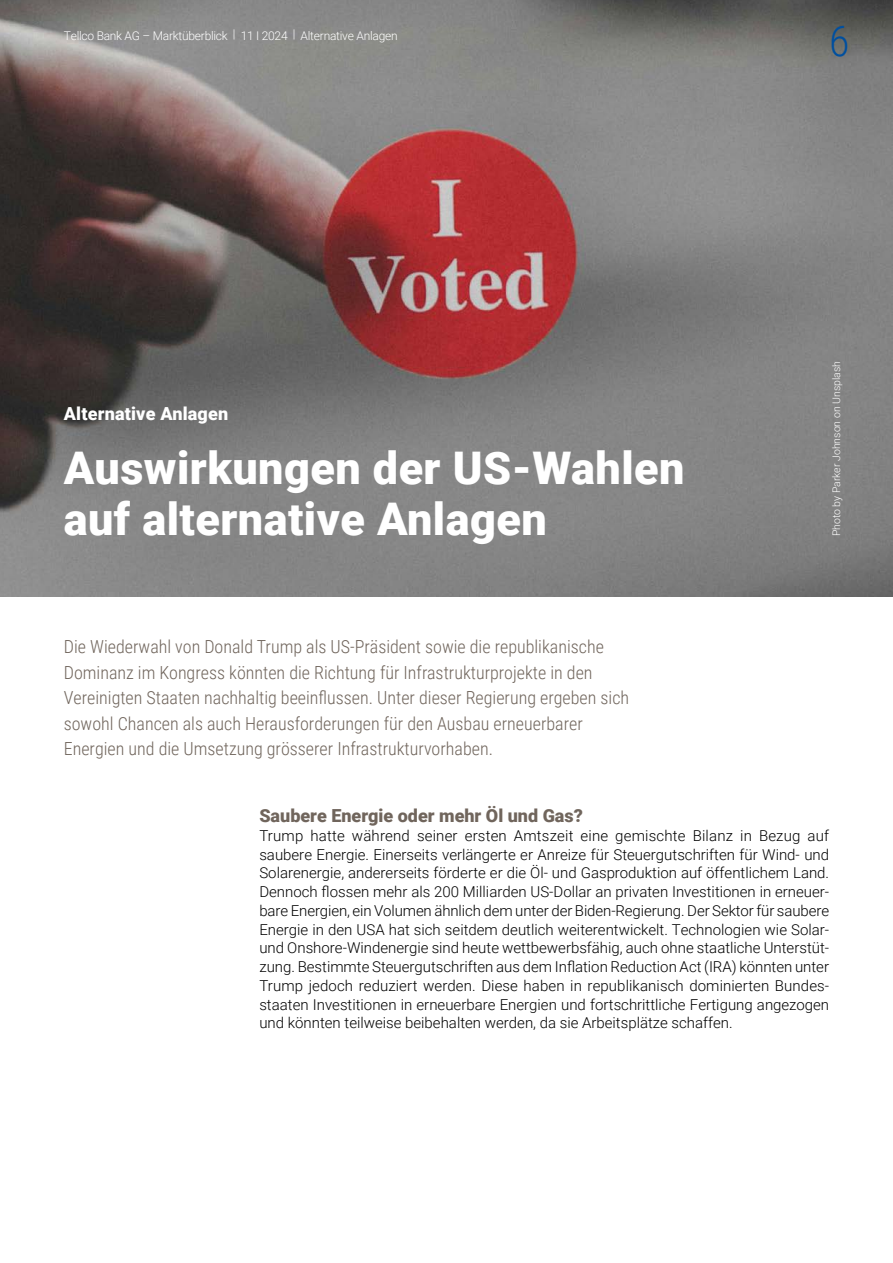
<style>
.page{position:relative;width:893px;height:1263px;background:#fff}
.page>*{position:absolute;margin:0;border:0;box-sizing:border-box;transform-origin:0 0}
.Unterkapitel{font:900 45px/51px "Roboto";letter-spacing:.01em;color:#fff}
.t1{font:300 42px "Roboto Condensed";color:#004f9f}
.Unterkapitel-2{font:300 18px/25.5px "Roboto Condensed";color:#70655c}
.Untertitel__12_Pt{font:900 18px "Roboto";color:#70655c}
.Dachzeile{font:900 18px "Roboto";letter-spacing:.01em;color:#fff}
.Fliesstext__10_Pt{font:300 15px/18.8px "Roboto";color:#000;text-align:justify}
.t2{font:300 12px "Roboto";letter-spacing:-.02em;color:#fff}
.Bildnachweis{font:300 10.5px "Roboto";color:#fff}
</style>
<div class="page">
<img style="left:0;top:0;width:893px;height:597px">
<p class="t2" style="left:64px;top:27px;width:335px">Tellco Bank AG – Marktüberblick | 11 Ι 2024 | Alternative Anlagen</p>
<p class="Dachzeile" style="left:64px;top:401px;width:166px">Alternative Anlagen</p>
<p class="Unterkapitel" style="left:64px;top:441px;width:622px">Auswirkungen der US-Wahlen auf alternative Anlagen</p>
<p class="Unterkapitel-2" style="left:64px;top:633px;width:567px">Die Wiederwahl von Donald Trump als US-Präsident sowie die republikanische Dominanz im Kongress könnten die Richtung für Infrastrukturprojekte in den Vereinigten Staaten nachhaltig beeinflussen. Unter dieser Regierung ergeben sich sowohl Chancen als auch Herausforderungen für den Ausbau erneuerbarer Energien und die Umsetzung grösserer Infrastrukturvorhaben.</p>
<p class="t1" style="left:829px;top:11px;width:22px">6</p>
<p class="Bildnachweis" style="left:829px;top:536px;width:177px;rotate:-90deg">Photo by Parker Johnson on Unsplash</p>
<p class="Untertitel__12_Pt" style="left:259px;top:803px;width:325px">Saubere Energie oder mehr Öl und Gas?</p>
<p class="Fliesstext__10_Pt" style="left:259px;top:825px;width:571px">Trump hatte während seiner ersten Amtszeit eine gemischte Bilanz in Bezug auf saubere Energie. Einerseits verlängerte er Anreize für Steuergutschriften für Wind- und Solarenergie, andererseits förderte er die Öl- und Gasproduktion auf öffentlichem Land.<br>Dennoch flossen mehr als 200 Milliarden US-Dollar an privaten Investitionen in erneuer&shy;bare Energien, ein Volumen ähnlich dem unter der Biden-Regierung. Der Sektor für saubere Energie in den USA hat sich seitdem deutlich weiterentwickelt. Technologien wie Solar&shy;und Onshore-Windenergie sind heute wettbewerbsfähig, auch ohne staatliche Unterstüt&shy;zung. Bestimmte Steuergutschriften aus dem Inflation Reduction Act (IRA) könnten unter Trump jedoch reduziert werden. Diese haben in republikanisch dominierten Bundes&shy;staaten Investitionen in erneuerbare Energien und fortschrittliche Fertigung angezogen und könnten teilweise beibehalten werden, da sie Arbeitsplätze schaffen.</p>
</div>
